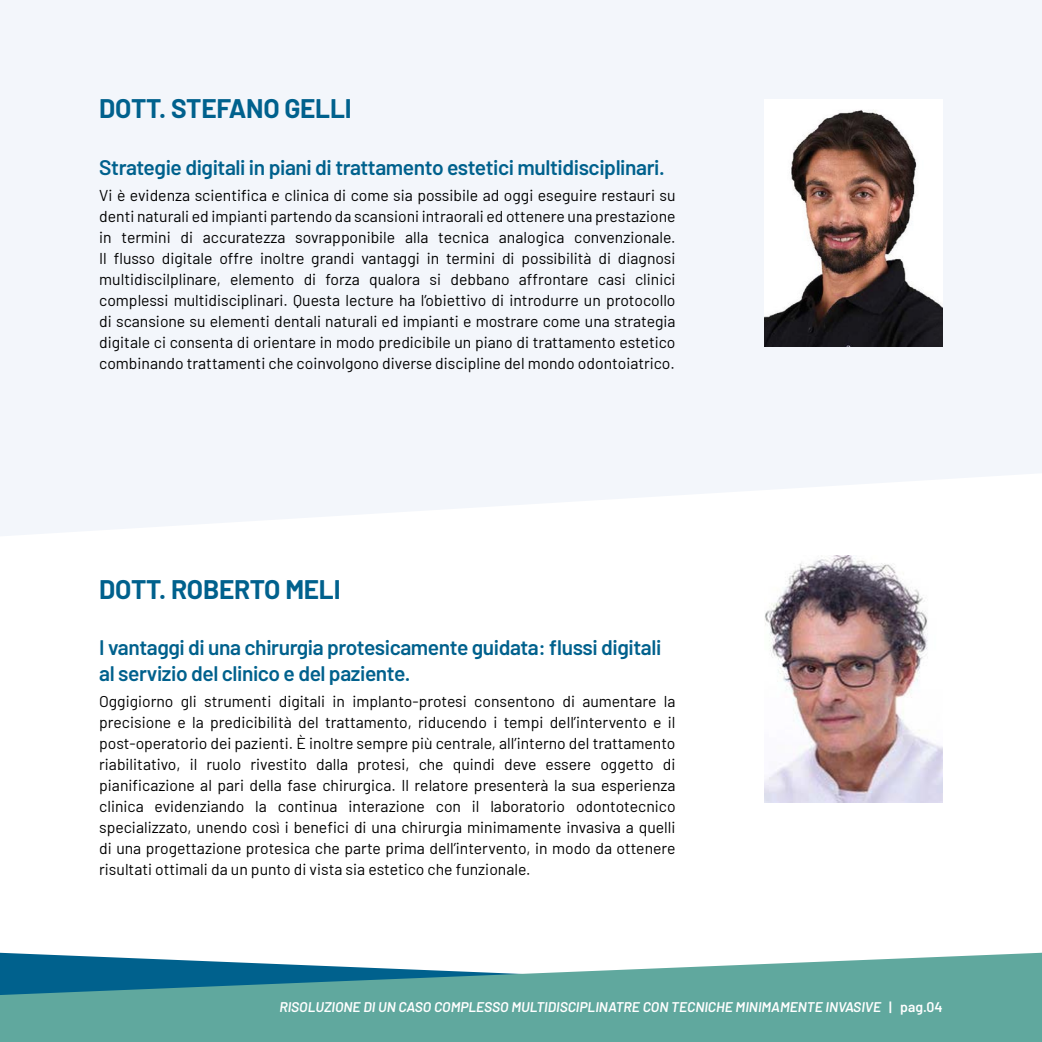
<style>
.page{position:relative;width:1042px;height:1042px;background:#fff}
.page>*{position:absolute;margin:0;border:0;box-sizing:border-box;transform-origin:0 0}
.Titolo{font:700 26.25px "Barlow";letter-spacing:-.01em;color:#00618d}
.Titolo-2{font:600 21px/26.2px "Barlow";letter-spacing:-.02em;color:#00618d}
.Testo_Elenco_puntato{font:15.75px/21px "Barlow";color:#000;text-align:justify}
.t1{font:italic 600 14px "Barlow";color:#fff}
.s1{font-style:normal}
</style>
<div class="page">
<svg style="left:0;top:952px;width:1042px;height:90px;background:#68aaa8"></svg>
<div style="left:0;top:0;width:1042px;height:549px;background:#f3f6fb"></div>
<svg style="left:0;top:474px;width:1042px;height:329px"></svg>
<img style="left:764px;top:100px;width:179px;height:246px">
<img style="left:764px;top:555px;width:179px;height:247px">
<p class="Titolo" style="left:99px;top:89px;width:254px">DOTT. STEFANO GELLI</p>
<p class="Titolo-2" style="left:99px;top:152px;width:567px">Strategie digitali in piani di trattamento estetici multidisciplinari.</p>
<p class="Testo_Elenco_puntato" style="left:99px;top:183px;width:578px">Vi è evidenza scientifica e clinica di come sia possibile ad oggi eseguire restauri su denti naturali ed impianti partendo da scansioni intraorali ed ottenere una prestazione in termini di accuratezza sovrapponibile alla tecnica analogica convenzionale.<br>Il flusso digitale offre inoltre grandi vantaggi in termini di possibilità di diagnosi multidiscilplinare, elemento di forza qualora si debbano affrontare casi clinici complessi multidisciplinari. Questa lecture ha l’obiettivo di introdurre un protocollo di scansione su elementi dentali naturali ed impianti e mostrare come una strategia digitale ci consenta di orientare in modo predicibile un piano di trattamento estetico combinando trattamenti che coinvolgono diverse discipline del mondo odontoiatrico.</p>
<p class="Titolo" style="left:99px;top:570px;width:243px">DOTT. ROBERTO MELI</p>
<p class="Titolo-2" style="left:99px;top:632px;width:563px">I vantaggi di una chirurgia protesicamente guidata: flussi digitali al servizio del clinico e del paziente.</p>
<p class="Testo_Elenco_puntato" style="left:99px;top:690px;width:578px">Oggigiorno gli strumenti digitali in implanto-protesi consentono di aumentare la precisione e la predicibilità del trattamento, riducendo i tempi dell’intervento e il post-operatorio dei pazienti. È inoltre sempre più centrale, all’interno del trattamento riabilitativo, il ruolo rivestito dalla protesi, che quindi deve essere oggetto di pianificazione al pari della fase chirurgica. Il relatore presenterà la sua esperienza clinica evidenziando la continua interazione con il laboratorio odontotecnico specializzato, unendo così i benefici di una chirurgia minimamente invasiva a quelli di una progettazione protesica che parte prima dell’intervento, in modo da ottenere risultati ottimali da un punto di vista sia estetico che funzionale.</p>
<p class="t1" style="left:279px;top:997px;width:665px">RISOLUZIONE DI UN CASO COMPLESSO MULTIDISCIPLINATRE CON TECNICHE MINIMAMENTE INVASIVE <span class="s1">| pag.04</span></p>
</div>
